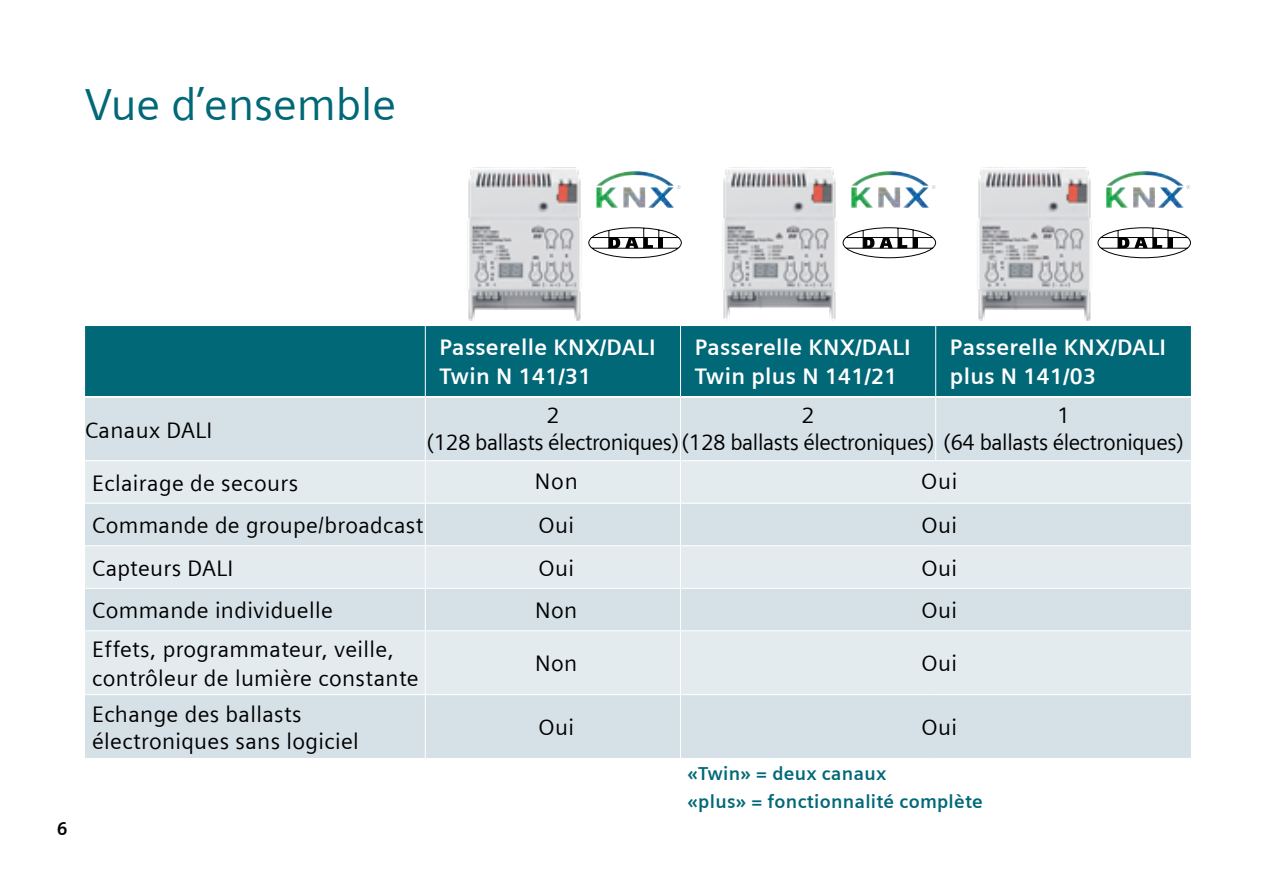
<style>
.page{position:relative;width:1276px;height:886px;background:#fff}
.page>*{position:absolute;margin:0;border:0;box-sizing:border-box;transform-origin:0 0}
.t1{font:45px "Siemens Sans";color:#006877}
.t2{font:22.5px/28.2px "Siemens Sans";letter-spacing:.015em;color:#000}
.t3{font:700 22.5px/28.2px "Siemens Sans";letter-spacing:.015em;color:#fff}
.t4{font:22.5px/27px "Siemens Sans";letter-spacing:-.02em;color:#000}
.t5{font:700 18.75px/28.2px "Siemens Sans";letter-spacing:.015em;color:#006877}
.t6{font:700 18.75px "Siemens Sans";color:#000}
</style>
<div class="page">
<div style="left:85px;top:326px;width:1106px;height:70px;background:#006877"></div>
<div style="left:85px;top:398px;width:1106px;height:360px;background:#d5e1e7"></div>
<svg style="left:85px;top:461px;width:1106px;height:233px;background:#dee7ec"></svg>
<hr style="left:425px;top:398px;width:1px;height:62px;background:#fff">
<hr style="left:680px;top:398px;width:1px;height:62px;background:#fff">
<hr style="left:935px;top:398px;width:1px;height:62px;background:#fff">
<hr style="left:85px;top:460px;width:340px;height:1px;background:#fff">
<hr style="left:425px;top:460px;width:255px;height:1px;background:#fff">
<hr style="left:425px;top:461px;width:1px;height:42px;background:#fff">
<hr style="left:680px;top:460px;width:255px;height:1px;background:#fff">
<hr style="left:680px;top:461px;width:1px;height:42px;background:#fff">
<hr style="left:935px;top:460px;width:256px;height:1px;background:#fff">
<hr style="left:425px;top:504px;width:1px;height:41px;background:#fff">
<hr style="left:680px;top:504px;width:1px;height:41px;background:#fff">
<hr style="left:425px;top:546px;width:1px;height:42px;background:#fff">
<hr style="left:680px;top:546px;width:1px;height:42px;background:#fff">
<hr style="left:425px;top:589px;width:1px;height:41px;background:#fff">
<hr style="left:680px;top:589px;width:1px;height:41px;background:#fff">
<hr style="left:425px;top:631px;width:1px;height:63px;background:#fff">
<hr style="left:680px;top:631px;width:1px;height:63px;background:#fff">
<hr style="left:425px;top:695px;width:1px;height:63px;background:#fff">
<hr style="left:680px;top:695px;width:1px;height:63px;background:#fff">
<hr style="left:425px;top:326px;width:1px;height:70px;background:#fff">
<hr style="left:680px;top:326px;width:1px;height:70px;background:#fff">
<hr style="left:935px;top:326px;width:1px;height:70px;background:#fff">
<hr style="left:85px;top:503px;width:340px;height:1px;background:#fff">
<hr style="left:425px;top:503px;width:255px;height:1px;background:#fff">
<hr style="left:680px;top:503px;width:255px;height:1px;background:#fff">
<hr style="left:935px;top:503px;width:256px;height:1px;background:#fff">
<hr style="left:85px;top:545px;width:340px;height:1px;background:#fff">
<hr style="left:425px;top:545px;width:255px;height:1px;background:#fff">
<hr style="left:680px;top:545px;width:255px;height:1px;background:#fff">
<hr style="left:935px;top:545px;width:256px;height:1px;background:#fff">
<hr style="left:85px;top:588px;width:340px;height:1px;background:#fff">
<hr style="left:425px;top:588px;width:255px;height:1px;background:#fff">
<hr style="left:680px;top:588px;width:255px;height:1px;background:#fff">
<hr style="left:935px;top:588px;width:256px;height:1px;background:#fff">
<hr style="left:85px;top:630px;width:340px;height:1px;background:#fff">
<hr style="left:425px;top:630px;width:255px;height:1px;background:#fff">
<hr style="left:680px;top:630px;width:255px;height:1px;background:#fff">
<hr style="left:935px;top:630px;width:256px;height:1px;background:#fff">
<hr style="left:85px;top:694px;width:340px;height:1px;background:#fff">
<hr style="left:425px;top:694px;width:255px;height:1px;background:#fff">
<hr style="left:680px;top:694px;width:255px;height:1px;background:#fff">
<hr style="left:935px;top:694px;width:256px;height:1px;background:#fff">
<img style="left:702px;top:167px;width:155px;height:163px">
<img style="left:851px;top:171px;width:85px;height:37px">
<img style="left:1112px;top:171px;width:79px;height:37px">
<img style="left:602px;top:171px;width:79px;height:37px">
<svg style="left:602px;top:227px;width:80px;height:32px"></svg>
<svg style="left:842px;top:227px;width:94px;height:32px"></svg>
<svg style="left:1112px;top:227px;width:79px;height:32px"></svg>
<img style="left:957px;top:167px;width:155px;height:163px">
<img style="left:446px;top:167px;width:156px;height:163px">
<h1 class="t1" style="left:85px;top:79px;width:312px">Vue d’ensemble</h1>
<p class="t6" style="left:57px;top:818px;width:12px">6</p>
<p class="t2" style="left:85px;top:416px;width:129px">Canaux DALI</p>
<p class="t3" style="left:439px;top:334px;width:217px">Passerelle KNX/DALI<br>Twin N 141/31</p>
<p class="t3" style="left:694px;top:334px;width:217px">Passerelle KNX/DALI<br>Twin plus N 141/21</p>
<p class="t3" style="left:950px;top:334px;width:217px">Passerelle KNX/DALI plus N 141/03</p>
<p class="t4" style="left:426px;top:401px;width:759px;text-indent:120px">2<br>(128 ballasts électroniques)(128 ballasts électroniques) (64 ballasts électroniques)</p>
<p class="t2" style="left:801px;top:401px;width:14px">2</p>
<p class="t2" style="left:1057px;top:401px;width:14px">1</p>
<p class="t2" style="left:92px;top:469px;width:207px">Eclairage de secours</p>
<p class="t2" style="left:535px;top:467px;width:44px">Non</p>
<p class="t2" style="left:921px;top:467px;width:38px">Oui</p>
<p class="t2" style="left:92px;top:511px;width:333px">Commande de groupe/broadcast</p>
<p class="t2" style="left:538px;top:511px;width:37px">Oui</p>
<p class="t2" style="left:921px;top:511px;width:37px">Oui</p>
<p class="t2" style="left:92px;top:554px;width:143px">Capteurs DALI</p>
<p class="t2" style="left:538px;top:554px;width:37px">Oui</p>
<p class="t2" style="left:921px;top:554px;width:37px">Oui</p>
<p class="t2" style="left:92px;top:596px;width:242px">Commande individuelle</p>
<p class="t2" style="left:535px;top:596px;width:43px">Non</p>
<p class="t2" style="left:921px;top:596px;width:37px">Oui</p>
<p class="t2" style="left:92px;top:635px;width:328px">Effets, programmateur, veille, contrôleur de lumière constante</p>
<p class="t2" style="left:535px;top:649px;width:43px">Non</p>
<p class="t2" style="left:921px;top:649px;width:37px">Oui</p>
<p class="t2" style="left:92px;top:700px;width:268px;line-height:27px">Echange des ballasts électroniques sans logiciel</p>
<p class="t2" style="left:538px;top:713px;width:37px">Oui</p>
<p class="t2" style="left:921px;top:713px;width:37px">Oui</p>
<p class="t5" style="left:687px;top:759px;width:297px">«Twin» = deux canaux<br>«plus» = fonctionnalité complète</p>
</div>
